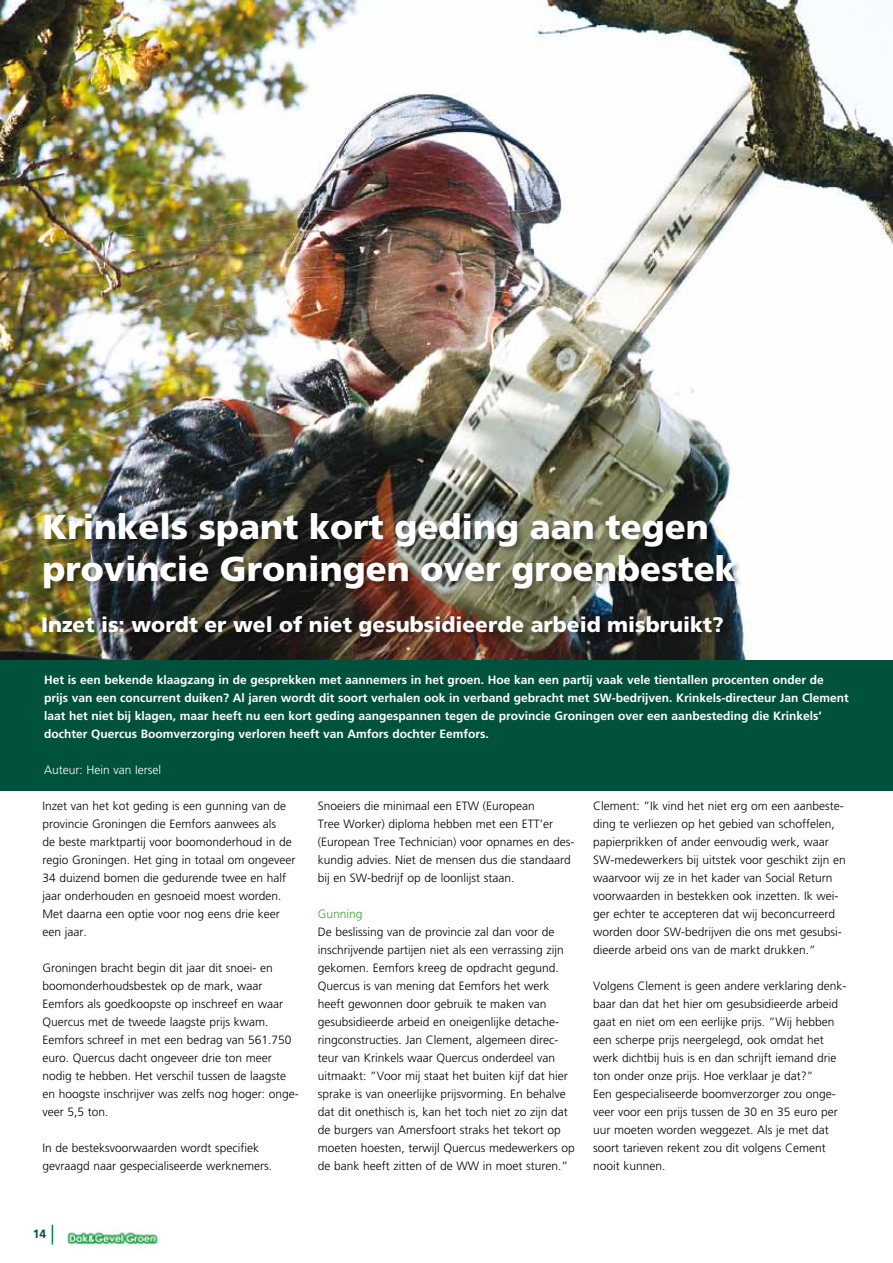
<style>
.page{position:relative;width:893px;height:1263px;background:#fff}
.page>*{position:absolute;margin:0;border:0;box-sizing:border-box;transform-origin:0 0}
.t1{font:900 34.5px/41.4px "Frutiger";color:#fff}
.t2{font:900 21px "Frutiger";color:#fff}
.t3{font:300 12px/18px "Frutiger";color:#000}
.t4{font:700 12px/18px "Frutiger";color:#fff}
.t5{font:300 12px "Frutiger";color:#fff}
.t6{font:300 12px "Frutiger";color:#35a32c}
.t7{font:700 12px "Frutiger";color:#00523c}
</style>
<div class="page">
<svg style="left:52px;top:1225px;width:1px;height:19px"></svg>
<img style="left:67px;top:1229px;width:91px;height:17px">
<img style="left:0;top:0;width:893px;height:660px">
<div style="left:0;top:660px;width:893px;height:130px;background:#00523c"></div>
<div style="left:43px;top:512px;width:700px;height:83px;background:#000;opacity:.4"></div>
<div style="left:41px;top:614px;width:689px;height:29px;background:#000;opacity:.4"></div>
<h1 class="t1" style="left:43px;top:506px;width:695px">Krinkels spant kort geding aan tegen provincie Groningen over groenbestek</h1>
<h2 class="t2" style="left:41px;top:611px;width:684px">Inzet is: wordt er wel of niet gesubsidieerde arbeid misbruikt?</h2>
<p class="t4" style="left:44px;top:671px;width:806px">Het is een bekende klaagzang in de gesprekken met aannemers in het groen. Hoe kan een partij vaak vele tientallen procenten onder de prijs van een concurrent duiken? Al jaren wordt dit soort verhalen ook in verband gebracht met SW-bedrijven. Krinkels-directeur Jan Clement laat het niet bij klagen, maar heeft nu een kort geding aangespannen tegen de provincie Groningen over een aanbesteding die Krinkels’ dochter Quercus Boomverzorging verloren heeft van Amfors dochter Eemfors.</p>
<p class="t5" style="left:44px;top:763px;width:119px">Auteur: Hein van Iersel</p>
<p class="t3" style="left:43px;top:797px;width:255px">Inzet van het kot geding is een gunning van de provincie Groningen die Eemfors aanwees als<br>de beste marktpartij voor boomonderhoud in de regio Groningen. Het ging in totaal om ongeveer 34 duizend bomen die gedurende twee en half jaar onderhouden en gesnoeid moest worden.<br>Met daarna een optie voor nog eens drie keer een jaar.</p>
<p class="t3" style="left:43px;top:959px;width:258px">Groningen bracht begin dit jaar dit snoei- en boomonderhoudsbestek op de mark, waar Eemfors als goedkoopste op inschreef en waar Quercus met de tweede laagste prijs kwam.<br>Eemfors schreef in met een bedrag van 561.750 euro. Quercus dacht ongeveer drie ton meer nodig te hebben. Het verschil tussen de laagste en hoogste inschrijver was zelfs nog hoger: onge&shy;veer 5,5 ton.</p>
<p class="t3" style="left:43px;top:1139px;width:231px">In de besteksvoorwaarden wordt specifiek gevraagd naar gespecialiseerde werknemers.</p>
<p class="t3" style="left:318px;top:797px;width:258px">Snoeiers die minimaal een ETW (European<br>Tree Worker) diploma hebben met een ETT’er (European Tree Technician) voor opnames en des&shy;kundig advies. Niet de mensen dus die standaard bij en SW-bedrijf op de loonlijst staan.</p>
<p class="t6" style="left:318px;top:907px;width:46px">Gunning</p>
<p class="t3" style="left:318px;top:923px;width:259px">De beslissing van de provincie zal dan voor de inschrijvende partijen niet als een verrassing zijn gekomen. Eemfors kreeg de opdracht gegund.<br>Quercus is van mening dat Eemfors het werk heeft gewonnen door gebruik te maken van gesubsidieerde arbeid en oneigenlijke detache&shy;ringconstructies. Jan Clement, algemeen direc&shy;teur van Krinkels waar Quercus onderdeel van uitmaakt: ”Voor mij staat het buiten kijf dat hier sprake is van oneerlijke prijsvorming. En behalve dat dit onethisch is, kan het toch niet zo zijn dat de burgers van Amersfoort straks het tekort op moeten hoesten, terwijl Quercus medewerkers op de bank heeft zitten of de WW in moet sturen.”</p>
<p class="t3" style="left:593px;top:797px;width:254px">Clement: ”Ik vind het niet erg om een aanbeste&shy;ding te verliezen op het gebied van schoffelen, papierprikken of ander eenvoudig werk, waar SW-medewerkers bij uitstek voor geschikt zijn en waarvoor wij ze in het kader van Social Return voorwaarden in bestekken ook inzetten. Ik wei&shy;ger echter te accepteren dat wij beconcurreerd worden door SW-bedrijven die ons met gesubsi&shy;dieerde arbeid ons van de markt drukken.”</p>
<p class="t3" style="left:593px;top:977px;width:255px">Volgens Clement is geen andere verklaring denk&shy;baar dan dat het hier om gesubsidieerde arbeid gaat en niet om een eerlijke prijs. ”Wij hebben een scherpe prijs neergelegd, ook omdat het werk dichtbij huis is en dan schrijft iemand drie ton onder onze prijs. Hoe verklaar je dat?”<br>Een gespecialiseerde boomverzorger zou onge&shy;veer voor een prijs tussen de 30 en 35 euro per uur moeten worden weggezet. Als je met dat soort tarieven rekent zou dit volgens Cement nooit kunnen.</p>
<p class="t7" style="left:33px;top:1227px;width:15px">14</p>
</div>
